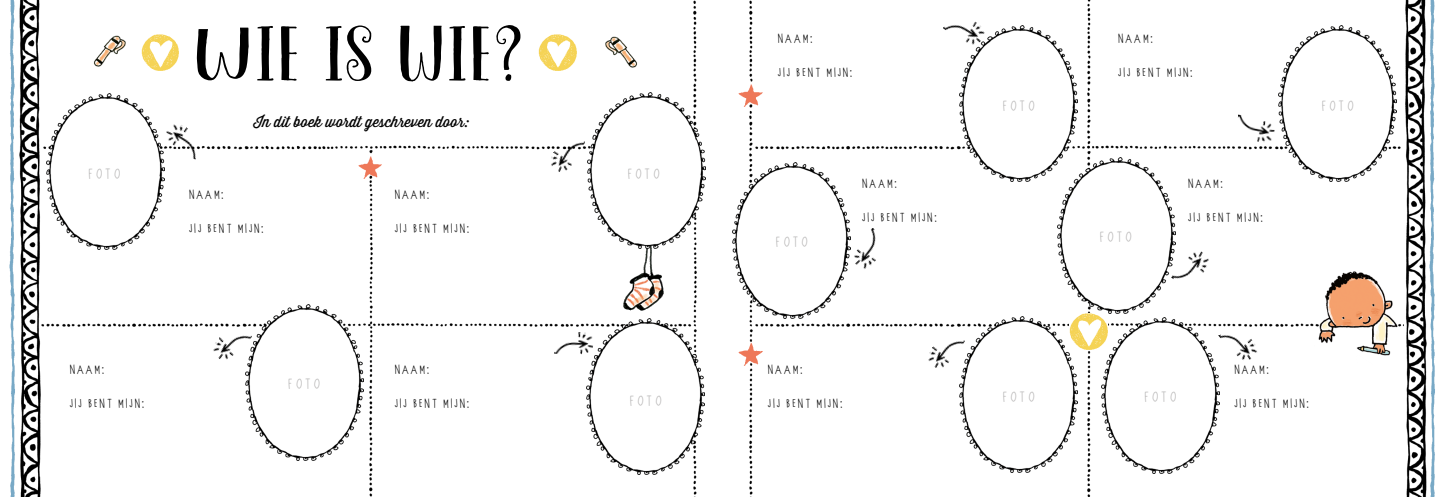
<style>
.page{position:relative;width:1446px;height:497px;background:#fff}
.page>*{position:absolute;margin:0;border:0;box-sizing:border-box;transform-origin:0 0}
.t1{font:69px "DK Innuendo";letter-spacing:.01em;color:#000}
.t2{font:16px "Skinny Caps";color:#b3b2b2}
.t3{font:15px "Thirsty Script";color:#000}
.t4{font:14px "Skinny Caps";color:#000}
</style>
<div class="page">
<img style="left:1432px;top:0;width:3px;height:496px">
<img style="left:9px;top:0;width:5px;height:496px">
<img style="left:14px;top:0;width:27px;height:496px">
<img style="left:1405px;top:0;width:27px;height:496px">
<img style="left:693px;top:0;width:13px;height:495px">
<img style="left:743px;top:0;width:10px;height:495px">
<img style="left:41px;top:323px;width:544px;height:4px">
<img style="left:43px;top:145px;width:544px;height:15px">
<img style="left:357px;top:149px;width:27px;height:347px">
<img style="left:755px;top:313px;width:559px;height:14px">
<img style="left:755px;top:145px;width:646px;height:5px">
<img style="left:1077px;top:0;width:25px;height:496px">
<img style="left:624px;top:248px;width:39px;height:62px">
<img style="left:141px;top:34px;width:37px;height:36px">
<img style="left:539px;top:34px;width:37px;height:36px">
<img style="left:605px;top:36px;width:32px;height:32px">
<img style="left:165px;top:124px;width:42px;height:35px">
<img style="left:356px;top:154px;width:28px;height:25px">
<img style="left:94px;top:35px;width:32px;height:32px">
<img style="left:47px;top:94px;width:118px;height:155px">
<img style="left:587px;top:92px;width:118px;height:156px">
<img style="left:245px;top:304px;width:118px;height:156px">
<img style="left:586px;top:318px;width:118px;height:155px">
<img style="left:733px;top:162px;width:118px;height:156px">
<img style="left:959px;top:26px;width:118px;height:155px">
<img style="left:1057px;top:157px;width:118px;height:156px">
<img style="left:1278px;top:26px;width:118px;height:155px">
<img style="left:960px;top:316px;width:117px;height:155px">
<img style="left:1101px;top:317px;width:118px;height:155px">
<img style="left:209px;top:320px;width:43px;height:45px">
<img style="left:547px;top:141px;width:38px;height:31px">
<img style="left:554px;top:329px;width:40px;height:28px">
<img style="left:738px;top:82px;width:25px;height:26px">
<img style="left:738px;top:341px;width:25px;height:24px">
<img style="left:1070px;top:313px;width:37px;height:36px">
<img style="left:943px;top:21px;width:45px;height:30px">
<img style="left:928px;top:327px;width:37px;height:46px">
<img style="left:1218px;top:320px;width:42px;height:45px">
<img style="left:1238px;top:114px;width:37px;height:28px">
<img style="left:847px;top:227px;width:29px;height:45px">
<img style="left:1171px;top:245px;width:38px;height:45px">
<img style="left:1315px;top:267px;width:97px;height:97px">
<h1 class="t1" style="left:193px;top:11px;width:332px">WIE IS WIE?</h1>
<p class="t3" style="left:254px;top:110px;width:216px">In dit boek wordt geschreven door:</p>
<p class="t2" style="left:87px;top:165px;width:36px">FOTO</p>
<p class="t2" style="left:626px;top:165px;width:36px">FOTO</p>
<p class="t4" style="left:188px;top:187px;width:38px">NAAM:</p>
<p class="t4" style="left:188px;top:220px;width:78px">JIJ BENT MIJN:</p>
<p class="t4" style="left:69px;top:362px;width:38px">NAAM:</p>
<p class="t4" style="left:69px;top:395px;width:78px">JIJ BENT MIJN:</p>
<p class="t2" style="left:287px;top:375px;width:36px">FOTO</p>
<p class="t4" style="left:394px;top:187px;width:38px">NAAM:</p>
<p class="t4" style="left:394px;top:220px;width:78px">JIJ BENT MIJN:</p>
<p class="t4" style="left:394px;top:362px;width:38px">NAAM:</p>
<p class="t4" style="left:394px;top:395px;width:78px">JIJ BENT MIJN:</p>
<p class="t2" style="left:628px;top:392px;width:36px">FOTO</p>
<p class="t4" style="left:777px;top:31px;width:38px">NAAM:</p>
<p class="t4" style="left:777px;top:65px;width:78px">JIJ BENT MIJN:</p>
<p class="t2" style="left:774px;top:233px;width:36px">FOTO</p>
<p class="t4" style="left:861px;top:176px;width:38px">NAAM:</p>
<p class="t4" style="left:861px;top:210px;width:78px">JIJ BENT MIJN:</p>
<p class="t4" style="left:767px;top:362px;width:38px">NAAM:</p>
<p class="t4" style="left:767px;top:395px;width:78px">JIJ BENT MIJN:</p>
<p class="t2" style="left:1001px;top:97px;width:36px">FOTO</p>
<p class="t2" style="left:1001px;top:387px;width:36px">FOTO</p>
<p class="t4" style="left:1117px;top:31px;width:38px">NAAM:</p>
<p class="t4" style="left:1117px;top:65px;width:78px">JIJ BENT MIJN:</p>
<p class="t2" style="left:1098px;top:228px;width:36px">FOTO</p>
<p class="t4" style="left:1187px;top:176px;width:38px">NAAM:</p>
<p class="t4" style="left:1187px;top:210px;width:78px">JIJ BENT MIJN:</p>
<p class="t2" style="left:1320px;top:97px;width:36px">FOTO</p>
<p class="t2" style="left:1143px;top:387px;width:36px">FOTO</p>
<p class="t4" style="left:1233px;top:362px;width:38px">NAAM:</p>
<p class="t4" style="left:1233px;top:395px;width:78px">JIJ BENT MIJN:</p>
</div>
